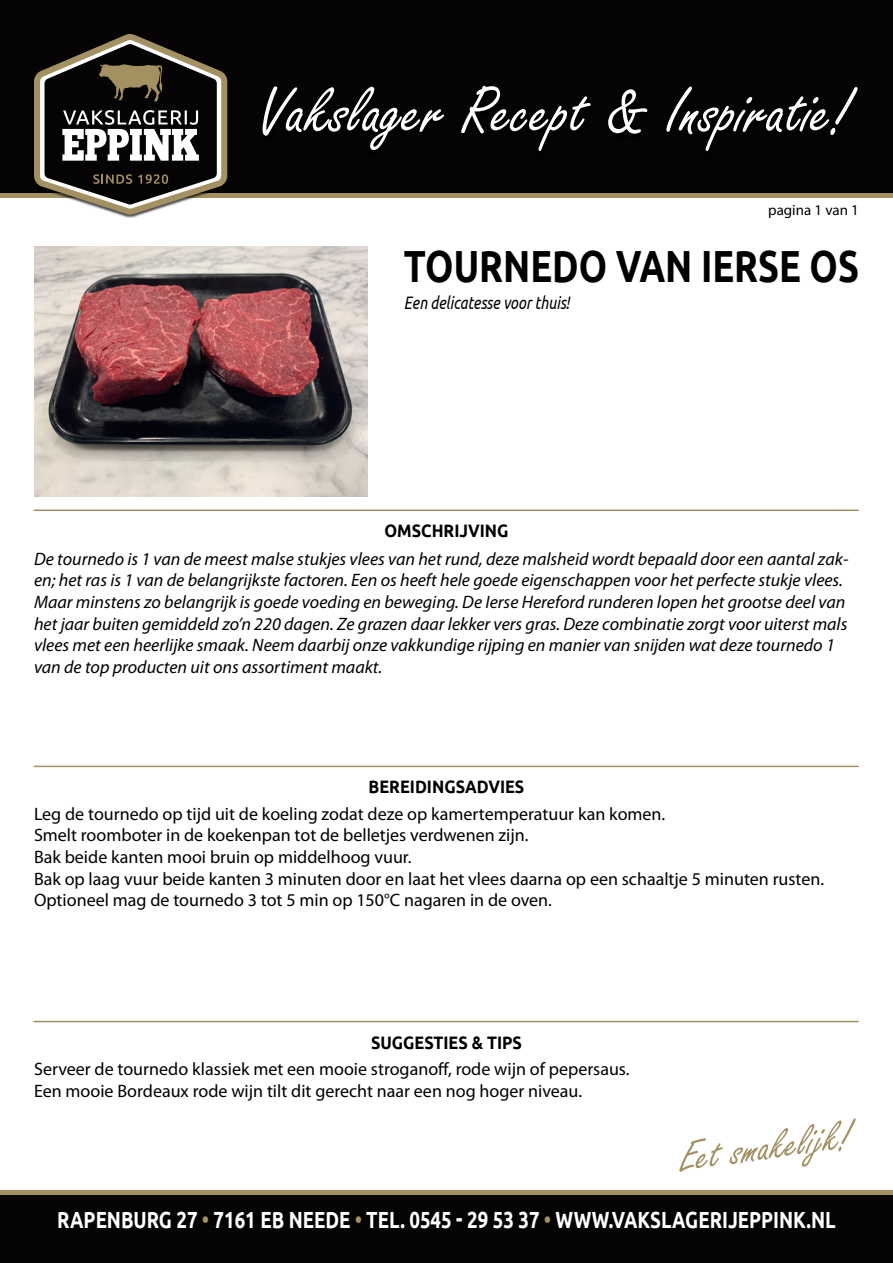
<style>
.page{position:relative;width:893px;height:1263px;background:#fff}
.page>*{position:absolute;margin:0;border:0;box-sizing:border-box;transform-origin:0 0}
.t1{font:70.5px "Freestyle Script";color:#fff}
.t2{font:700 45px "Ubuntu";color:#000;scale:.8 1}
.t3{font:45px "Freestyle Script";color:#a39161}
.t4{font:700 23.4px "Ubuntu";color:#fff;scale:.8 1}
.t5{font:italic 18px/21.6px "Myriad Pro";color:#000}
.t6{font:18px/21.6px "Myriad Pro";color:#000}
.t7{font:700 18px "Ubuntu";color:#000;scale:.9 1}
.t8{font:italic 18px "Ubuntu";color:#000;scale:.8 1}
.t9{font:15px "Myriad Pro";color:#000}
.s1{color:#a39161}
</style>
<div class="page">
<div style="left:0;top:1192px;width:893px;height:71px;background:#050303"></div>
<div style="left:0;top:0;width:893px;height:194px;background:#050303"></div>
<div style="left:0;top:1190px;width:893px;height:5px;background:#a39161"></div>
<div style="left:0;top:193px;width:893px;height:5px;background:#a39161"></div>
<div style="left:32px;top:35px;width:197px;height:183px;background:#000;opacity:.7"></div>
<svg style="left:34px;top:34px;width:193px;height:181px"></svg>
<div style="left:260px;top:87px;width:601px;height:72px;background:#000"></div>
<img style="left:34px;top:247px;width:333px;height:249px">
<hr style="left:34px;top:509px;width:824px;height:2px;background:#a39161">
<hr style="left:34px;top:1021px;width:824px;height:1px;background:#a39161">
<hr style="left:34px;top:766px;width:824px;height:1px;background:#a39161">
<h1 class="t1" style="left:258px;top:73px;width:593px">Vakslager Recept &amp; Inspiratie!</h1>
<p class="t9" style="left:768px;top:200px;width:92px">pagina 1 van 1</p>
<h2 class="t2" style="left:404px;top:238px;width:567px">TOURNEDO VAN IERSE OS</h2>
<p class="t8" style="left:404px;top:291px;width:208px">Een delicatesse voor thuis!</p>
<p class="t7" style="left:384px;top:520px;width:125px">OMSCHRIJVING</p>
<p class="t5" style="left:34px;top:548px;width:816px">De tournedo is 1 van de meest malse stukjes vlees van het rund, deze malsheid wordt bepaald door een aantal zak&shy;en; het ras is 1 van de belangrijkste factoren. Een os heeft hele goede eigenschappen voor het perfecte stukje vlees.<br>Maar minstens zo belangrijk is goede voeding en beweging. De Ierse Hereford runderen lopen het grootse deel van het jaar buiten gemiddeld zo’n 220 dagen. Ze grazen daar lekker vers gras. Deze combinatie zorgt voor uiterst mals vlees met een heerlijke smaak. Neem daarbij onze vakkundige rijping en manier van snijden wat deze tournedo 1 van de top producten uit ons assortiment maakt.</p>
<p class="t7" style="left:369px;top:776px;width:173px">BEREIDI NGSADVI ES</p>
<p class="t6" style="left:34px;top:803px;width:792px">Leg de tournedo op tijd uit de koeling zodat deze op kamertemperatuur kan komen.<br>Smelt roomboter in de koekenpan tot de belletjes verdwenen zijn.<br>Bak beide kanten mooi bruin op middelhoog vuur.<br>Bak op laag vuur beide kanten 3 minuten door en laat het vlees daarna op een schaaltje 5 minuten rusten.<br>Optioneel mag de tournedo 3 tot 5 min op 150°C nagaren in de oven.</p>
<p class="t7" style="left:371px;top:1031px;width:169px">SUGGESTI ES &amp; TIPS</p>
<p class="t6" style="left:34px;top:1058px;width:597px">Serveer de tournedo klassiek met een mooie stroganoff, rode wijn of pepersaus.<br>Een mooie Bordeaux rode wijn tilt dit gerecht naar een nog hoger niveau.</p>
<h2 class="t3" style="left:674px;top:1134px;width:175px;rotate:-8deg">Eet smakelijk!</h2>
<p class="t4" style="left:57px;top:1206px;width:975px">RAPENBURG 27 <span class="s1">•</span> 7161 EB NEEDE <span class="s1">•</span> TEL. 0545 - 29 53 37 <span class="s1">•</span> WWW.VAKSLAGERIJEPPIN K.N L</p>
</div>
